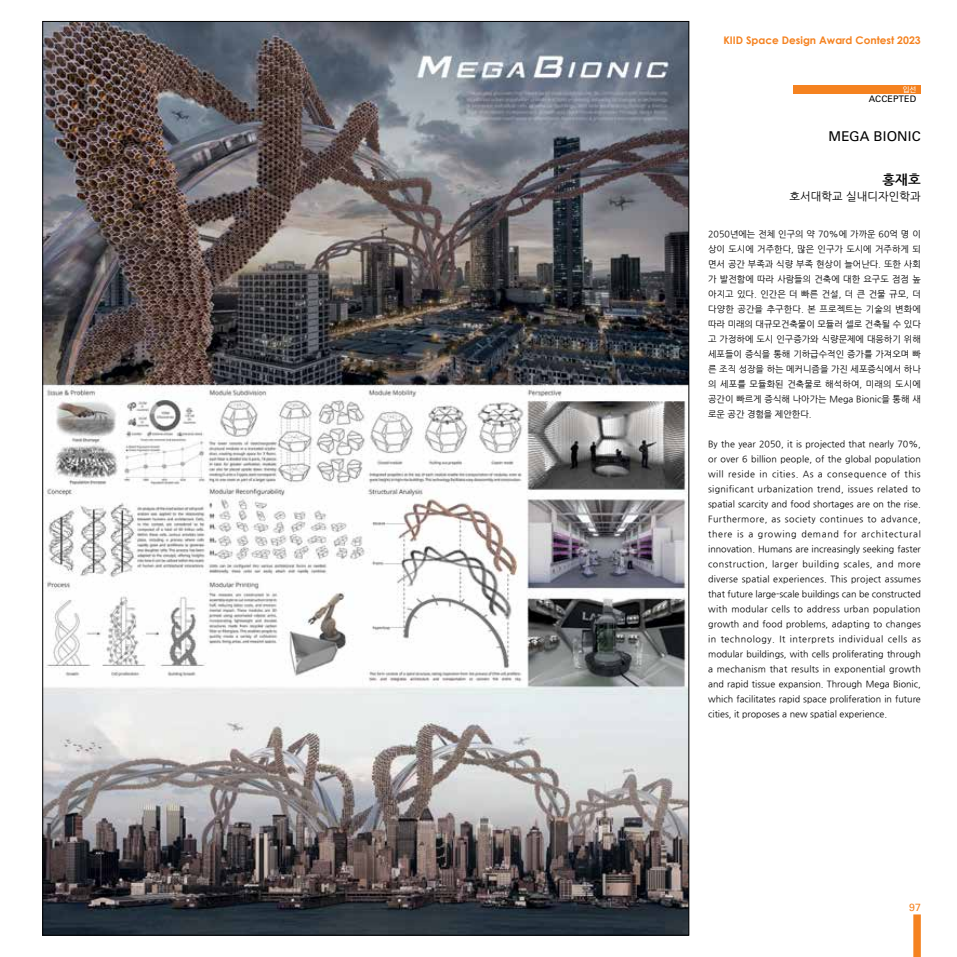
<style>
.page{position:relative;width:957px;height:957px;background:#fff}
.page>*{position:absolute;margin:0;border:0;box-sizing:border-box;transform-origin:0 0}
.t1{font:13.5px "Univers LT Std";letter-spacing:.01em;color:#000}
.t2{font:700 13.5px "Nanum Gothic";color:#000}
.t3{font:11.25px "Nanum Gothic";letter-spacing:.01em;color:#000}
.t4{font:700 10.5px "Century Gothic";color:#f58220}
.t5{font:10.5px "Univers LT Std";color:#f58220}
.t6{font:9px/15px "Nanum Gothic";color:#000;text-align:justify}
.t7{font:9px "Univers LT Std";letter-spacing:.01em;color:#000}
.t8{font:7.5px "Rix Go M";color:#fff}
</style>
<div class="page">
<div style="left:913px;top:914px;width:8px;height:43px;background:#f58220"></div>
<div style="left:793px;top:85px;width:128px;height:9px;background:#f58220"></div>
<img style="left:45px;top:23px;width:642px;height:910px">
<p class="t4" style="left:723px;top:32px;width:199px">KIID Space Design Award Contest 2023</p>
<p class="t8" style="left:903px;top:85px;width:15px">입선</p>
<p class="t7" style="left:869px;top:93px;width:49px">ACCEPTED</p>
<h1 class="t1" style="left:828px;top:128px;width:94px">MEGA BIONIC</h1>
<h1 class="t2" style="left:882px;top:173px;width:40px">홍재호</h1>
<p class="t3" style="left:789px;top:191px;width:133px">호서대학교 실내디자인학과</p>
<p class="t6" style="left:708px;top:227px;width:214px">2050년에는 전체 인구의 약 70%에 가까운 60억 명 이 상이 도시에 거주한다, 많은 인구가 도시에 거주하게 되 면서 공간 부족과 식량 부족 현상이 늘어난다. 또한 사회 가 발전함에 따라 사람들의 건축에 대한 요구도 점점 높 아지고 있다. 인간은 더 빠른 건설, 더 큰 건물 규모, 더 다양한 공간을 추구한다. 본 프로젝트는 기술의 변화에 따라 미래의 대규모건축물이 모듈러 셀로 건축될 수 있다 고 가정하에 도시 인구증가와 식량문제에 대응하기 위해 세포들이 증식을 통해 기하급수적인 증가를 가져오며 빠 른 조직 성장을 하는 메커니즘을 가진 세포증식에서 하나 의 세포를 모듈화된 건축물로 해석하여, 미래의 도시에 공간이 빠르게 증식해 나아가는 Mega Bionic을 통해 새 로운 공간 경험을 제안한다.</p>
<p class="t6" style="left:708px;top:437px;width:214px">By the year 2050, it is projected that nearly 70%, or over 6 billion people, of the global population will reside in cities. As a consequence of this significant urbanization trend, issues related to spatial scarcity and food shortages are on the rise.<br>Furthermore, as society continues to advance, there is a growing demand for architectural innovation. Humans are increasingly seeking faster construction, larger building scales, and more diverse spatial experiences. This project assumes that future large-scale buildings can be constructed with modular cells to address urban population growth and food problems, adapting to changes in technology. It interprets individual cells as modular buildings, with cells proliferating through a mechanism that results in exponential growth and rapid tissue expansion. Through Mega Bionic, which facilitates rapid space proliferation in future cities, it proposes a new spatial experience.</p>
<p class="t5" style="left:909px;top:900px;width:13px">97</p>
</div>
